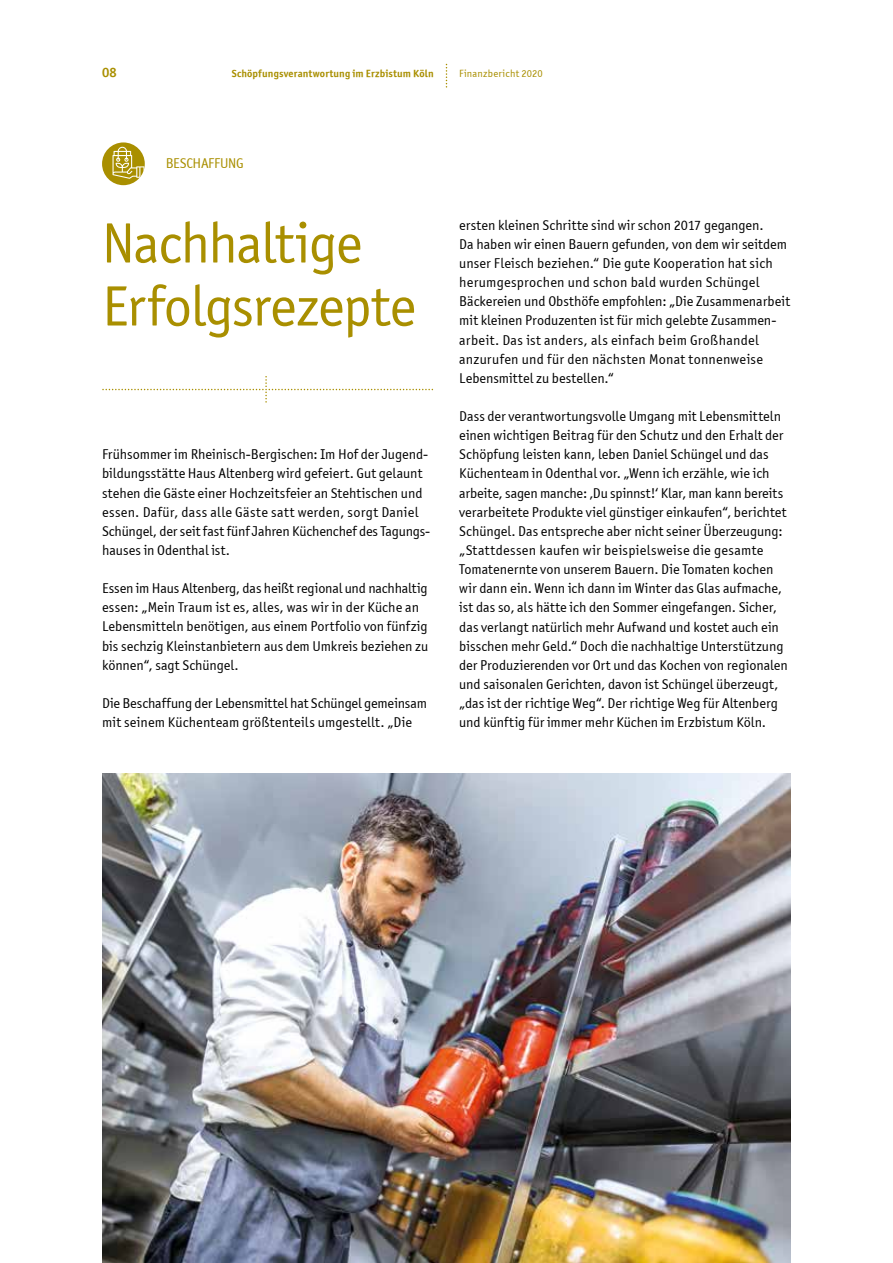
<style>
.page{position:relative;width:893px;height:1263px;background:#fff}
.page>*{position:absolute;margin:0;border:0;box-sizing:border-box;transform-origin:0 0}
.t1{font:57px/63px "Officina Sans ITCTT Book";letter-spacing:-.02em;color:#a98f00}
.t2{font:14.25px/19.2px "Officina Sans ITCTT Book";letter-spacing:.005em;color:#000}
.t3{font:14.25px "Officina Sans ITCTT Book";letter-spacing:-.025em;color:#a98f00}
.t4{font:13.5px "Officina Sans ITCTT Bold";color:#a98f00}
.t5{font:10.5px "Officina Sans ITCTT Bold";letter-spacing:.015em;color:#a98f00}
.t6{font:10.5px "Officina Sans ITCTT Book";letter-spacing:.02em;color:#a98f00}
</style>
<div class="page">
<svg style="left:446px;top:64px;width:1px;height:24px"></svg>
<img style="left:102px;top:774px;width:689px;height:489px">
<svg style="left:102px;top:376px;width:331px;height:27px"></svg>
<div style="left:102px;top:142px;width:43px;height:43px;background:#a98f00;border-radius:50%"></div>
<svg style="left:113px;top:147px;width:32px;height:32px"></svg>
<p class="t4" style="left:102px;top:64px;width:16px">08</p>
<p class="t5" style="left:232px;top:66px;width:203px">Schöpfungsverantwortung im Erzbistum Köln</p>
<p class="t6" style="left:459px;top:67px;width:85px">Finanzbericht 2020</p>
<p class="t3" style="left:166px;top:155px;width:79px">BESCHAFFUNG</p>
<h1 class="t1" style="left:102px;top:212px;width:315px">Nachhaltige<br>Erfolgsrezepte</h1>
<p class="t2" style="left:102px;top:445px;width:330px">Frühsommer im Rheinisch-Bergischen: Im Hof der Jugend&shy;bildungsstätte Haus Altenberg wird gefeiert. Gut gelaunt stehen die Gäste einer Hochzeitsfeier an Stehtischen und essen. Dafür, dass alle Gäste satt werden, sorgt Daniel Schüngel, der seit fast fünf Jahren Küchenchef des Tagungs&shy;hauses in Odenthal ist.</p>
<p class="t2" style="left:102px;top:579px;width:328px">Essen im Haus Altenberg, das heißt regional und nachhaltig essen: „Mein Traum ist es, alles, was wir in der Küche an Lebensmitteln benötigen, aus einem Portfolio von fünfzig bis sechzig Kleinstanbietern aus dem Umkreis beziehen zu können“, sagt Schüngel.</p>
<p class="t2" style="left:102px;top:693px;width:326px">Die Beschaffung der Lebensmittel hat Schüngel gemeinsam mit seinem Küchenteam größtenteils umgestellt. „Die</p>
<p class="t2" style="left:459px;top:215px;width:332px">ersten kleinen Schritte sind wir schon 2017 gegangen.<br>Da haben wir einen Bauern gefunden, von dem wir seitdem unser Fleisch beziehen.“ Die gute Kooperation hat sich herumgesprochen und schon bald wurden Schüngel Bäckereien und Obsthöfe empfohlen: „Die Zusammenarbeit mit kleinen Produzenten ist für mich gelebte Zusammen&shy;arbeit. Das ist anders, als einfach beim Großhandel anzurufen und für den nächsten Monat tonnenweise Lebensmittel zu bestellen.“</p>
<p class="t2" style="left:459px;top:407px;width:330px">Dass der verantwortungsvolle Umgang mit Lebensmitteln einen wichtigen Beitrag für den Schutz und den Erhalt der Schöpfung leisten kann, leben Daniel Schüngel und das Küchenteam in Odenthal vor. „Wenn ich erzähle, wie ich arbeite, sagen manche: ‚Du spinnst!‘ Klar, man kann bereits verarbeitete Produkte viel günstiger einkaufen“, berichtet Schüngel. Das entspreche aber nicht seiner Überzeugung: „Stattdessen kaufen wir beispielsweise die gesamte Tomatenernte von unserem Bauern. Die Tomaten kochen wir dann ein. Wenn ich dann im Winter das Glas aufmache, ist das so, als hätte ich den Sommer eingefangen. Sicher, das verlangt natürlich mehr Aufwand und kostet auch ein bisschen mehr Geld.“ Doch die nachhaltige Unterstützung der Produzierenden vor Ort und das Kochen von regionalen und saisonalen Gerichten, davon ist Schüngel überzeugt, „das ist der richtige Weg“. Der richtige Weg für Altenberg und künftig für immer mehr Küchen im Erzbistum Köln.</p>
</div>
